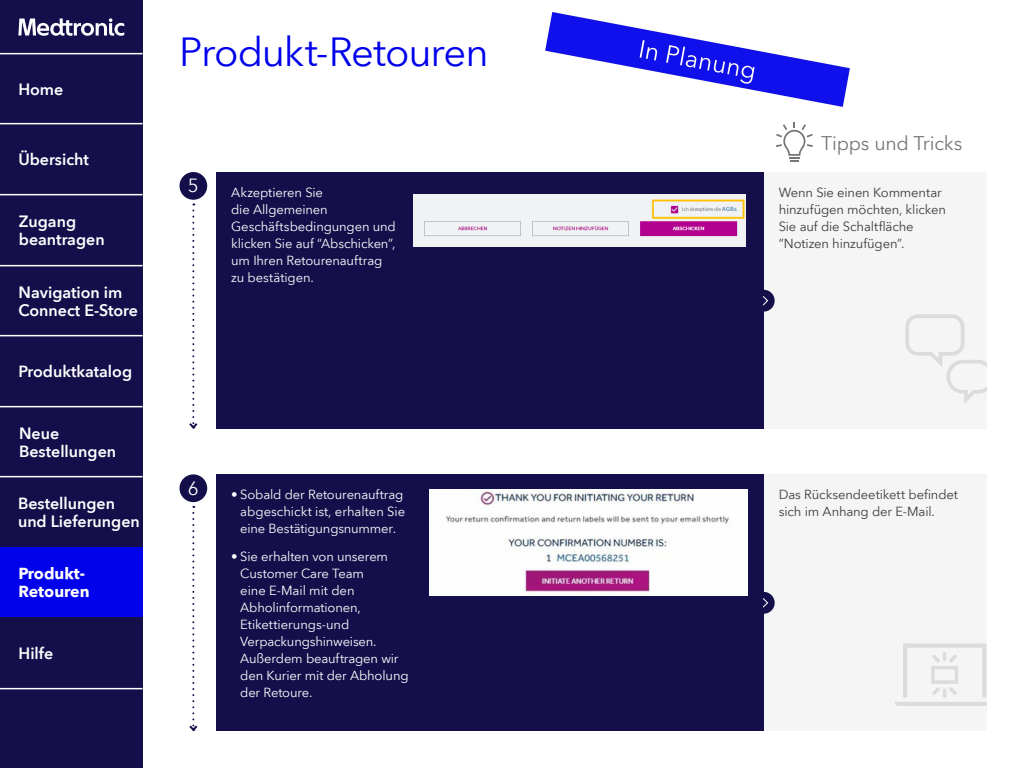
<style>
.page{position:relative;width:1024px;height:768px;background:#fff}
.page>*{position:absolute;margin:0;border:0;box-sizing:border-box;transform-origin:0 0}
.t1{font:40px "Avenir Next World";letter-spacing:-.03em;color:#0101eb}
.t2{font:19.45px "Avenir Next World";letter-spacing:-.015em;color:#777}
.t3{font:18.8px "Avenir Next World";color:#fff}
.t4{font:600 16px/18px "Avenir Next World";color:#fff}
.t5{font:700 16px/18px "Avenir Next World";color:#fff}
.t6{font:13px/16.9px "Avenir Next World";letter-spacing:-.01em;color:#fff}
.t7{font:13px/16.9px "Avenir Next World";letter-spacing:-.01em;color:#3c3c3c}
</style>
<div class="page">
<div style="left:0;top:0;width:142px;height:768px;background:#140f4b"></div>
<hr style="left:0;top:53px;width:142px;height:1px;background:#fff">
<hr style="left:0;top:123px;width:142px;height:1px;background:#fff">
<svg style="left:18px;top:18px;width:106px;height:18px"></svg>
<hr style="left:0;top:194px;width:142px;height:1px;background:#fff">
<hr style="left:0;top:265px;width:142px;height:1px;background:#fff">
<hr style="left:0;top:335px;width:142px;height:1px;background:#fff">
<hr style="left:0;top:406px;width:142px;height:1px;background:#fff">
<hr style="left:0;top:476px;width:142px;height:1px;background:#fff">
<hr style="left:0;top:688px;width:142px;height:1px;background:#fff">
<div style="left:0;top:547px;width:143px;height:70px;background:#0101eb"></div>
<div style="left:764px;top:172px;width:223px;height:257px;background:#f5f5f5"></div>
<div style="left:764px;top:474px;width:223px;height:257px;background:#f5f5f5"></div>
<div style="left:216px;top:172px;width:548px;height:257px;background:#140f4b"></div>
<div style="left:179px;top:172px;width:28px;height:28px;background:#140f4b;border-radius:50%"></div>
<svg style="left:189px;top:204px;width:9px;height:225px"></svg>
<div style="left:179px;top:474px;width:28px;height:28px;background:#140f4b;border-radius:50%"></div>
<svg style="left:189px;top:506px;width:9px;height:226px"></svg>
<div style="left:753px;top:290px;width:22px;height:22px;background:#140f4b;border-radius:50%"></div>
<svg style="left:762px;top:296px;width:6px;height:10px"></svg>
<div style="left:216px;top:474px;width:548px;height:257px;background:#140f4b"></div>
<svg style="left:905px;top:314px;width:82px;height:89px"></svg>
<img style="left:429px;top:489px;width:319px;height:107px">
<svg style="left:895px;top:643px;width:92px;height:63px"></svg>
<div style="left:753px;top:592px;width:22px;height:22px;background:#140f4b;border-radius:50%"></div>
<svg style="left:762px;top:598px;width:6px;height:10px"></svg>
<svg style="left:776px;top:122px;width:37px;height:40px"></svg>
<img style="left:413px;top:194px;width:333px;height:53px">
<img style="left:546px;top:13px;width:303px;height:93px">
<p class="t4" style="left:18px;top:81px;width:47px">Home</p>
<p class="t4" style="left:18px;top:151px;width:72px">Übersicht</p>
<p class="t4" style="left:19px;top:213px;width:87px">Zugang beantragen</p>
<p class="t4" style="left:19px;top:284px;width:121px">Navigation im<br>Connect E-Store</p>
<p class="t4" style="left:19px;top:363px;width:115px">Produktkatalog</p>
<p class="t4" style="left:19px;top:425px;width:99px">Neue<br>Bestellungen</p>
<p class="t4" style="left:18px;top:495px;width:123px">Bestellungen und Lieferungen</p>
<p class="t5" style="left:18px;top:565px;width:73px">Produkt-<br>Retouren</p>
<p class="t4" style="left:19px;top:645px;width:36px">Hilfe</p>
<h1 class="t1" style="left:179px;top:20px;width:311px">Produkt-Retouren</h1>
<h3 class="t3" style="left:188px;top:170px;width:12px">5</h3>
<p class="t6" style="left:231px;top:184px;width:166px">Akzeptieren Sie<br>die Allgemeinen<br>Geschäftsbedingungen und klicken Sie auf “Abschicken”, um Ihren Retourenauftrag zu bestätigen.</p>
<h3 class="t3" style="left:188px;top:473px;width:12px">6</h3>
<p class="t6" style="left:240px;top:486px;width:166px;text-indent:-9px">• Sobald der Retourenauftrag abgeschickt ist, erhalten Sie eine Bestätigungsnummer.</p>
<p class="t6" style="left:240px;top:549px;width:170px;text-indent:-9px">• Sie erhalten von unserem<br>Customer Care Team<br>eine E-Mail mit den<br>Abholinformationen,<br>Etikettierungs-und<br>Verpackungshinweisen.<br>Außerdem beauftragen wir den Kurier mit der Abholung der Retoure.</p>
<h2 class="t2" style="left:821px;top:127px;width:143px">Tipps und Tricks</h2>
<p class="t7" style="left:779px;top:184px;width:169px">Wenn Sie einen Kommentar hinzufügen möchten, klicken<br>Sie auf die Schaltfläche “Notizen hinzufügen”.</p>
<p class="t7" style="left:779px;top:486px;width:181px">Das Rücksendeetikett befindet sich im Anhang der E-Mail.</p>
</div>
